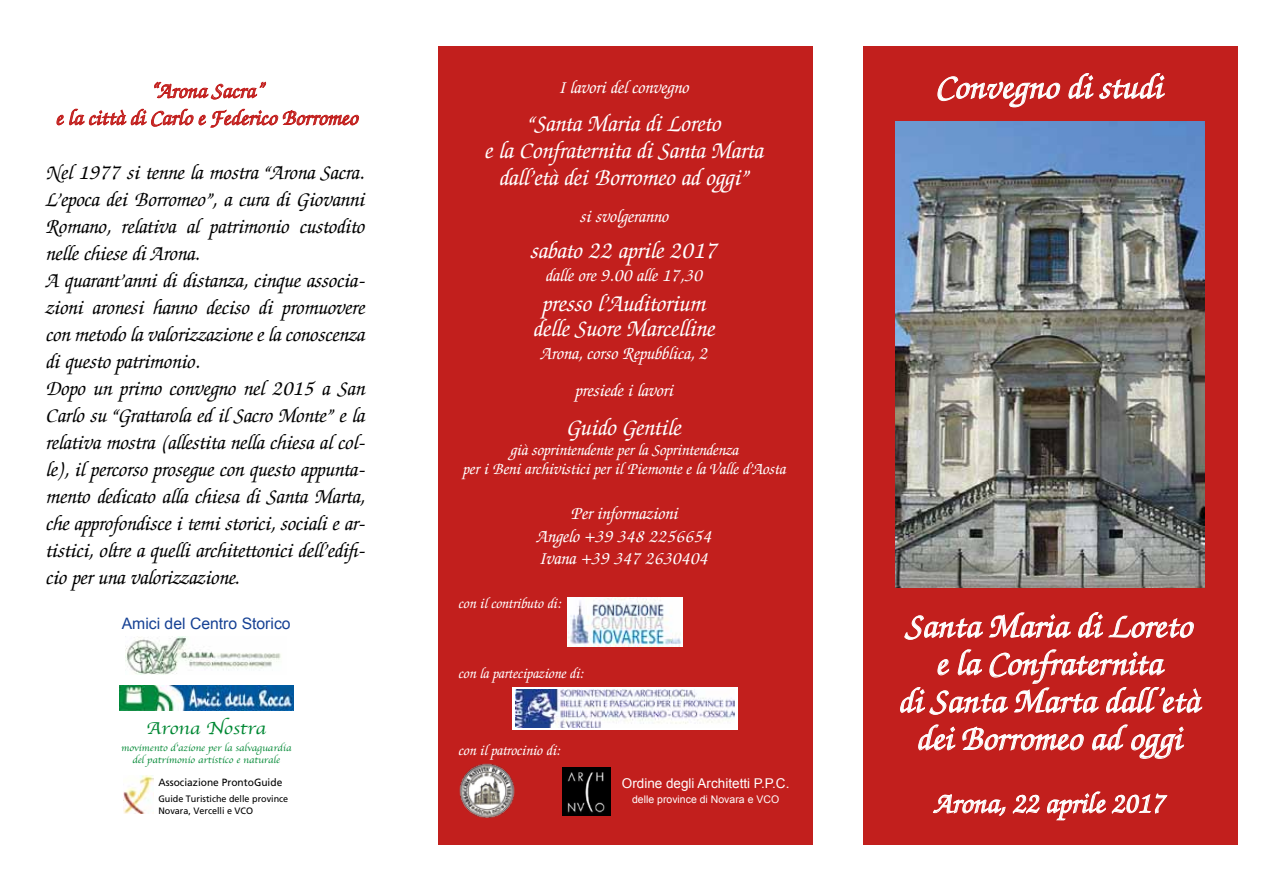
<style>
.page{position:relative;width:1263px;height:893px;background:#fff}
.page>*{position:absolute;margin:0;border:0;box-sizing:border-box;transform-origin:0 0}
.t1{font:italic 500 36px/37.5px "Zapf Chancery";color:#fff;text-align:center}
.t2{font:italic 500 30px "Zapf Chancery";color:#fff}
.t3{font:italic 24px/27px "Zapf Chancery";color:#fff;text-align:center}
.t4{font:italic 500 22.5px "Zapf Chancery";color:#c21f1d}
.t5{font:italic 21px/27px "Zapf Chancery";color:#000}
.t6{font:italic 18px/22.5px "Zapf Chancery";color:#fff;text-align:center}
.t7{font:18px "Apple Chancery";color:#008834;scale:1.14 1}
.t8{font:italic 16.5px/19.5px "Zapf Chancery";color:#fff;text-align:center}
.t9{font:15.75px "Arial";color:#164194}
.t10{font:italic 15px "Zapf Chancery";color:#fff}
.t11{font:13.5px "Arial";color:#fff}
.t12{font:10.5px "Arial";color:#fff}
.t13{font:10.5px "Frutiger";color:#000}
.t14{font:9.75px/12px "Apple Chancery";color:#008834;text-align:center;scale:1.07 1}
.t15{font:9.3px/12px "Frutiger";color:#000}
</style>
<div class="page">
<div style="left:438px;top:47px;width:374px;height:798px;background:#c21f1d"></div>
<div style="left:863px;top:47px;width:374px;height:798px;background:#c21f1d"></div>
<img style="left:895px;top:121px;width:309px;height:467px">
<svg style="left:904px;top:612px;width:167px;height:28px"></svg>
<svg style="left:1078px;top:612px;width:116px;height:26px"></svg>
<svg style="left:900px;top:649px;width:302px;height:66px"></svg>
<svg style="left:918px;top:724px;width:38px;height:27px"></svg>
<svg style="left:962px;top:726px;width:122px;height:25px"></svg>
<svg style="left:1092px;top:724px;width:92px;height:35px"></svg>
<svg style="left:933px;top:794px;width:73px;height:22px"></svg>
<svg style="left:1012px;top:794px;width:28px;height:20px"></svg>
<svg style="left:1047px;top:791px;width:121px;height:30px"></svg>
<svg style="left:937px;top:76px;width:123px;height:32px"></svg>
<svg style="left:1068px;top:73px;width:97px;height:26px"></svg>
<svg style="left:154px;top:81px;width:112px;height:19px"></svg>
<svg style="left:56px;top:108px;width:303px;height:20px"></svg>
<img style="left:126px;top:636px;width:155px;height:39px">
<img style="left:119px;top:686px;width:174px;height:25px">
<img style="left:123px;top:776px;width:31px;height:38px">
<img style="left:568px;top:597px;width:114px;height:49px">
<svg style="left:512px;top:688px;width:226px;height:42px"></svg>
<img style="left:516px;top:690px;width:218px;height:38px">
<img style="left:459px;top:763px;width:56px;height:55px">
<img style="left:563px;top:767px;width:48px;height:48px">
<p class="t4" style="left:149px;top:79px;width:115px">“Arona Sacra”</p>
<h1 class="t1" style="left:935px;top:69px;width:228px">Convegno di studi</h1>
<p class="t4" style="left:55px;top:106px;width:304px">e la città di Carlo e Federico Borromeo</p>
<p class="t5" style="left:47px;top:160px;width:321px">Nel 1977 si tenne la mostra “Arona Sacra.<br>L’epoca dei Borromeo”, a cura di Giovanni Romano, relativa al patrimonio custodito nelle chiese di Arona.<br>A quarant’anni di distanza, cinque associa&shy;zioni aronesi hanno deciso di promuovere con metodo la valorizzazione e la conoscenza di questo patrimonio.<br>Dopo un primo convegno nel 2015 a San Carlo su “Grattarola ed il Sacro Monte” e la relativa mostra (allestita nella chiesa al col&shy;le), il percorso prosegue con questo appunta&shy;mento dedicato alla chiesa di Santa Marta, che approfondisce i temi storici, sociali e ar&shy;tistici, oltre a quelli architettonici dell’edifi&shy;cio per una valorizzazione.</p>
<p class="t6" style="left:560px;top:77px;width:131px">I lavori del convegno</p>
<p class="t3" style="left:486px;top:111px;width:280px">“Santa Maria di Loreto<br>e la Confraternita di Santa Marta dall’età dei Borromeo ad oggi”</p>
<p class="t6" style="left:581px;top:206px;width:90px">si svolgeranno</p>
<p class="t3" style="left:531px;top:238px;width:189px">sabato 22 aprile 2017</p>
<p class="t6" style="left:547px;top:265px;width:158px">dalle ore 9.00 alle 17,30</p>
<p class="t3" style="left:534px;top:292px;width:183px;line-height:25.5px">presso l’Auditorium delle Suore Marcelline</p>
<p class="t6" style="left:541px;top:335px;width:169px;line-height:37.5px">Arona, corso Repubblica, 2 presiede i lavori</p>
<p class="t3" style="left:568px;top:415px;width:115px">Guido Gentile</p>
<p class="t8" style="left:464px;top:441px;width:324px">già soprintendente per la Soprintendenza<br>per i Beni archivistici per il Piemonte e la Valle d’Aosta</p>
<p class="t6" style="left:537px;top:503px;width:177px">Per informazioni<br>Angelo +39 348 2256654<br>Ivana +39 347 2630404</p>
<p class="t10" style="left:459px;top:595px;width:104px">con il contributo di:</p>
<p class="t9" style="left:122px;top:613px;width:170px">Amici del Centro Storico</p>
<p class="t7" style="left:146px;top:714px;width:106px">Arona Nostra</p>
<p class="t14" style="left:121px;top:741px;width:161px">movimento d’azione per la salvaguardia del patrimonio artistico e naturale</p>
<p class="t13" style="left:158px;top:776px;width:125px">Associazione ProntoGuide</p>
<p class="t15" style="left:158px;top:793px;width:131px">Guide Turistiche delle province<br>Novara, Vercelli e VCO</p>
<p class="t10" style="left:459px;top:665px;width:126px">con la partecipazione di:</p>
<p class="t10" style="left:459px;top:743px;width:103px">con il patrocinio di:</p>
<p class="t11" style="left:622px;top:774px;width:169px">Ordine degli Architetti P.P.C.</p>
<p class="t12" style="left:632px;top:792px;width:149px">delle province di Novara e VCO</p>
<h1 class="t1" style="left:897px;top:608px;width:303px">Santa Maria di Loreto e la Confraternita<br>di Santa Marta dall’età dei Borromeo ad oggi</h1>
<h2 class="t2" style="left:933px;top:788px;width:232px">Arona, 22 aprile 2017</h2>
</div>
